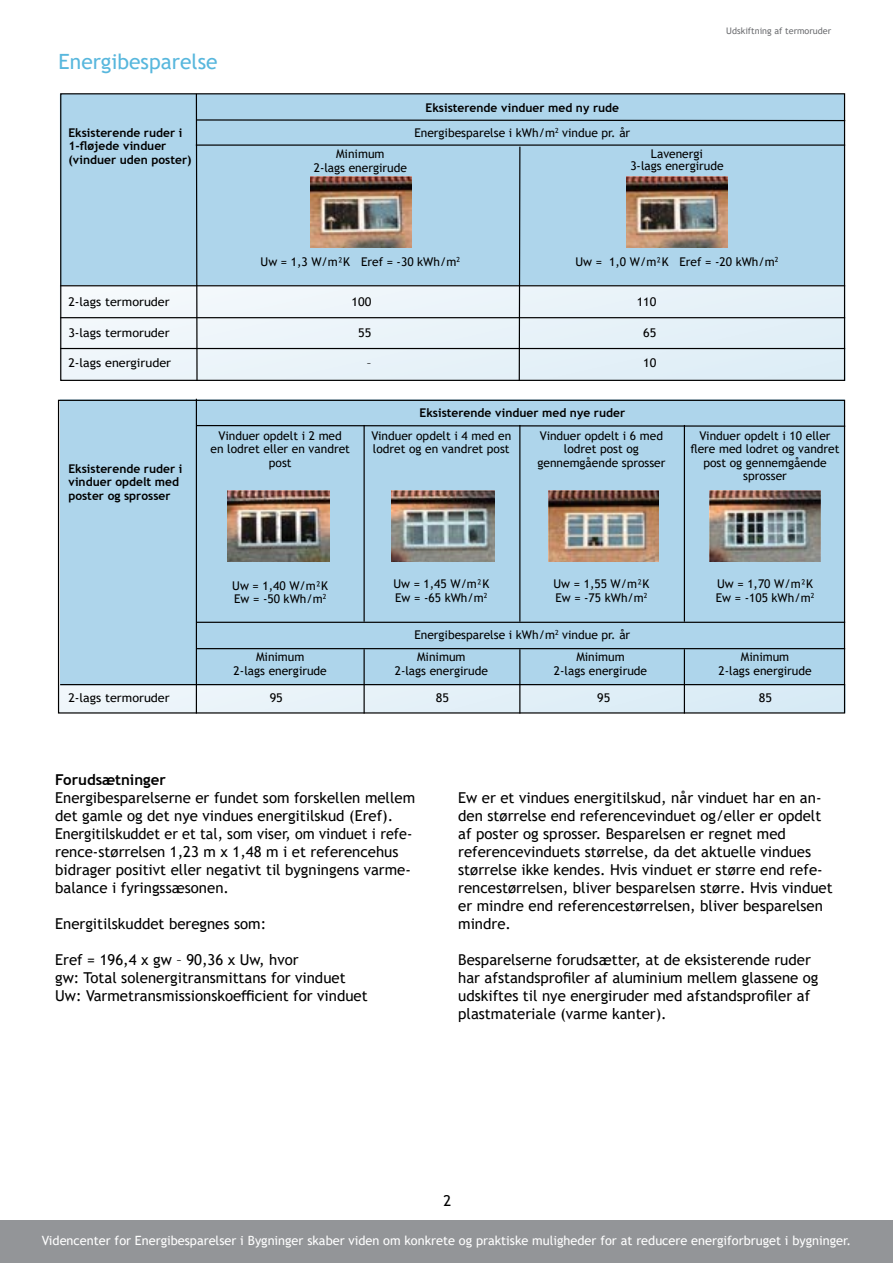
<style>
.page{position:relative;width:893px;height:1263px;background:#fff}
.page>*{position:absolute;margin:0;border:0;box-sizing:border-box;transform-origin:0 0}
.t1{font:21px "Trebuchet MS";color:#58b7dd}
.t2{font:15px/18px "Trebuchet MS";color:#000}
.t3{font:700 15px "Trebuchet MS";color:#000}
.t4{font:12.75px "Trebuchet MS";color:#fff}
.t5{font:12px/13.5px "Trebuchet MS";color:#000;text-align:center}
.t6{font:700 12px/13.5px "Trebuchet MS";color:#000}
.t7{font:12px "Trebuchet MS";color:#000;scale:1.05 1}
.t8{font:9px "Trebuchet MS";color:#6d6e71}
</style>
<div class="page">
<div style="left:0;top:1221px;width:893px;height:42px;background:#939598"></div>
<div style="left:60px;top:685px;width:786px;height:28px;background:#e4f0f8"></div>
<div style="left:60px;top:399px;width:785px;height:286px;background:#aed5eb"></div>
<svg style="left:59px;top:285px;width:787px;height:96px;fill:#f0f7fb"></svg>
<div style="left:60px;top:94px;width:785px;height:191px;background:#aed5eb"></div>
<hr style="left:519px;top:425px;width:1px;height:197px;background:#000">
<hr style="left:519px;top:649px;width:1px;height:64px;background:#000">
<hr style="left:363px;top:425px;width:2px;height:197px;background:#000">
<hr style="left:363px;top:649px;width:2px;height:64px;background:#000">
<hr style="left:684px;top:425px;width:1px;height:197px;background:#000">
<hr style="left:684px;top:649px;width:1px;height:64px;background:#000">
<hr style="left:196px;top:399px;width:1px;height:314px;background:#000">
<hr style="left:60px;top:285px;width:785px;height:1px;background:#000">
<hr style="left:196px;top:622px;width:649px;height:1px;background:#000">
<svg style="left:195px;top:93px;width:651px;height:288px"></svg>
<svg style="left:195px;top:424px;width:651px;height:3px"></svg>
<hr style="left:60px;top:317px;width:785px;height:1px;background:#000">
<hr style="left:196px;top:648px;width:649px;height:1px;background:#000">
<hr style="left:60px;top:348px;width:785px;height:1px;background:#000">
<hr style="left:60px;top:684px;width:785px;height:1px;background:#000">
<hr style="left:196px;top:144px;width:649px;height:2px;background:#000">
<img style="left:626px;top:177px;width:101px;height:71px">
<img style="left:311px;top:177px;width:101px;height:71px">
<img style="left:227px;top:490px;width:102px;height:71px">
<img style="left:392px;top:490px;width:102px;height:71px">
<img style="left:548px;top:490px;width:111px;height:71px">
<img style="left:709px;top:490px;width:112px;height:71px">
<h1 class="t1" style="left:59px;top:49px;width:160px">Energibesparelse</h1>
<p class="t6" style="left:68px;top:126px;width:125px">Eksisterende ruder i<br>1-fløjede vinduer (vinduer uden poster)</p>
<p class="t7" style="left:68px;top:294px;width:98px">2-lags termoruder</p>
<p class="t7" style="left:68px;top:325px;width:98px">3-lags termoruder</p>
<p class="t7" style="left:68px;top:355px;width:99px">2-lags energiruder</p>
<p class="t8" style="left:726px;top:25px;width:106px">Udskiftning af termoruder</p>
<p class="t5" style="left:314px;top:147px;width:95px">Minimum<br>2-lags energirude</p>
<p class="t6" style="left:426px;top:101px;width:195px">Eksisterende vinduer med ny rude</p>
<p class="t5" style="left:414px;top:126px;width:217px">Energibesparelse i kWh/m<sup>2</sup> vindue pr. år</p>
<p class="t5" style="left:630px;top:148px;width:95px;line-height:12px">Lavenergi<br>3-lags energirude</p>
<p class="t5" style="left:261px;top:255px;width:201px">Uw = 1,3 W/m²K Eref = -30 kWh/m<sup>2</sup></p>
<p class="t7" style="left:352px;top:294px;width:20px">100</p>
<p class="t7" style="left:358px;top:325px;width:14px">55</p>
<p class="t7" style="left:367px;top:355px;width:6px">–</p>
<p class="t5" style="left:575px;top:255px;width:205px">Uw = 1,0 W/m²K Eref = -20 kWh/m<sup>2</sup></p>
<p class="t7" style="left:637px;top:294px;width:20px">110</p>
<p class="t7" style="left:643px;top:325px;width:14px">65</p>
<p class="t7" style="left:643px;top:355px;width:14px">10</p>
<p class="t6" style="left:419px;top:406px;width:207px">Eksisterende vinduer med nye ruder</p>
<p class="t6" style="left:68px;top:462px;width:115px">Eksisterende ruder i vinduer opdelt med poster og sprosser</p>
<p class="t5" style="left:210px;top:428px;width:141px">Vinduer opdelt i 2 med<br>en lodret eller en vandret post</p>
<p class="t5" style="left:371px;top:428px;width:141px;text-align:left">Vinduer opdelt i 4 med en lodret og en vandret post</p>
<p class="t5" style="left:537px;top:428px;width:130px">Vinduer opdelt i 6 med lodret post og gennemgående sprosser</p>
<p class="t5" style="left:690px;top:428px;width:151px">Vinduer opdelt i 10 eller flere med lodret og vandret post og gennemgående sprosser</p>
<p class="t7" style="left:68px;top:690px;width:98px">2-lags termoruder</p>
<p class="t5" style="left:232px;top:578px;width:97px;text-align:left">Uw = 1,40 W/m²K<br>Ew = -50 kWh/m<sup>2</sup></p>
<p class="t5" style="left:234px;top:650px;width:95px">Minimum<br>2-lags energirude</p>
<p class="t5" style="left:393px;top:577px;width:97px;text-align:left">Uw = 1,45 W/m²K<br>Ew = -65 kWh/m<sup>2</sup></p>
<p class="t5" style="left:553px;top:577px;width:97px;text-align:left">Uw = 1,55 W/m²K<br>Ew = -75 kWh/m<sup>2</sup></p>
<p class="t5" style="left:414px;top:628px;width:217px">Energibesparelse i kWh/m<sup>2</sup> vindue pr. år</p>
<p class="t5" style="left:395px;top:650px;width:95px">Minimum<br>2-lags energirude</p>
<p class="t5" style="left:554px;top:650px;width:95px">Minimum<br>2-lags energirude</p>
<p class="t5" style="left:716px;top:577px;width:100px;text-align:left">Uw = 1,70 W/m²K<br>Ew = -105 kWh/m<sup>2</sup></p>
<p class="t5" style="left:718px;top:650px;width:95px">Minimum<br>2-lags energirude</p>
<p class="t7" style="left:270px;top:690px;width:14px">95</p>
<p class="t7" style="left:436px;top:690px;width:14px">85</p>
<p class="t7" style="left:597px;top:690px;width:14px">95</p>
<p class="t7" style="left:759px;top:690px;width:14px">85</p>
<p class="t3" style="left:55px;top:770px;width:112px">Forudsætninger</p>
<p class="t2" style="left:55px;top:788px;width:361px">Energibesparelserne er fundet som forskellen mellem det gamle og det nye vindues energitilskud (Eref).<br>Energitilskuddet er et tal, som viser, om vinduet i refe&shy;rence-størrelsen 1,23 m x 1,48 m i et referencehus bidrager positivt eller negativt til bygningens varme&shy;balance i fyringssæsonen.</p>
<p class="t2" style="left:55px;top:914px;width:212px">Energitilskuddet beregnes som:</p>
<p class="t2" style="left:55px;top:950px;width:314px">Eref = 196,4 x gw – 90,36 x Uw, hvor<br>gw: Total solenergitransmittans for vinduet<br>Uw: Varmetransmissionskoefficient for vinduet</p>
<p class="t2" style="left:458px;top:788px;width:376px">Ew er et vindues energitilskud, når vinduet har en an&shy;den størrelse end referencevinduet og/eller er opdelt af poster og sprosser. Besparelsen er regnet med referencevinduets størrelse, da det aktuelle vindues størrelse ikke kendes. Hvis vinduet er større end refe&shy;rencestørrelsen, bliver besparelsen større. Hvis vinduet er mindre end referencestørrelsen, bliver besparelsen mindre.</p>
<p class="t2" style="left:458px;top:950px;width:362px">Besparelserne forudsætter, at de eksisterende ruder har afstandsprofiler af aluminium mellem glassene og udskiftes til nye energiruder med afstandsprofiler af plastmateriale (varme kanter).</p>
<p class="t2" style="left:443px;top:1192px;width:9px">2</p>
<p class="t4" style="left:42px;top:1232px;width:811px">Videncenter for Energibesparelser i Bygninger skaber viden om konkrete og praktiske muligheder for at reducere energiforbruget i bygninger.</p>
</div>
